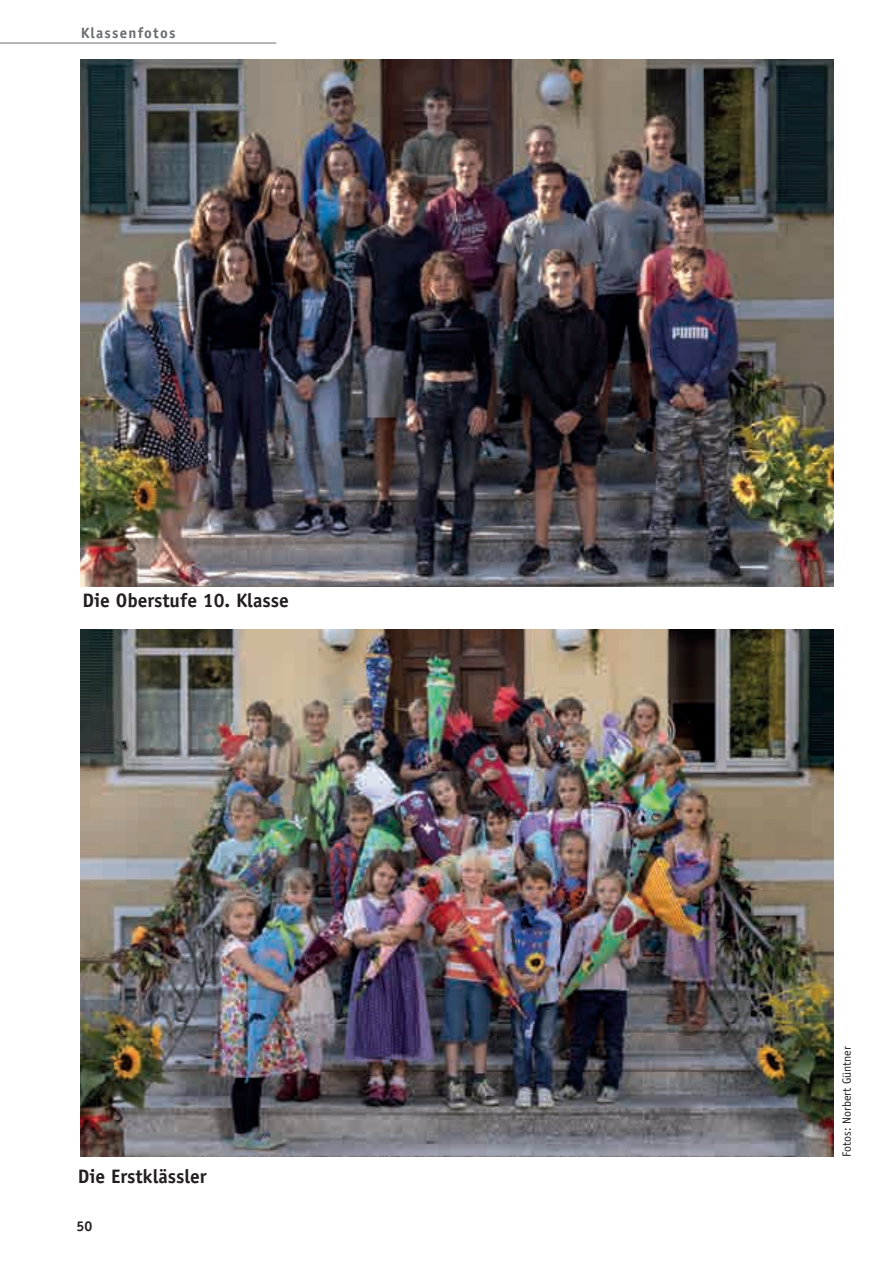
<style>
.page{position:relative;width:893px;height:1263px;background:#fff}
.page>*{position:absolute;margin:0;border:0;box-sizing:border-box;transform-origin:0 0}
.t1{font:700 19.5px "Officina Sans Std";color:#231f20}
.t2{font:700 15px "Officina Sans Std";letter-spacing:.08em;color:#6c6d70}
.t3{font:700 14.25px "Officina Sans Std";color:#231f20}
.t4{font:12px "Officina Sans Std";color:#231f20}
</style>
<div class="page">
<hr style="left:0;top:43px;width:276px;height:1px;background:#6c6d70">
<img style="left:81px;top:60px;width:752px;height:527px">
<img style="left:80px;top:629px;width:753px;height:528px">
<p class="t2" style="left:81px;top:24px;width:96px">Klassenfotos</p>
<p class="t1" style="left:83px;top:588px;width:208px">Die Oberstufe 10. Klasse</p>
<p class="t1" style="left:78px;top:1164px;width:130px">Die Erstklässler</p>
<p class="t3" style="left:77px;top:1217px;width:17px">50</p>
<p class="t4" style="left:840px;top:1157px;width:112px;rotate:-90deg">Fotos: Norbert Güntner</p>
</div>
